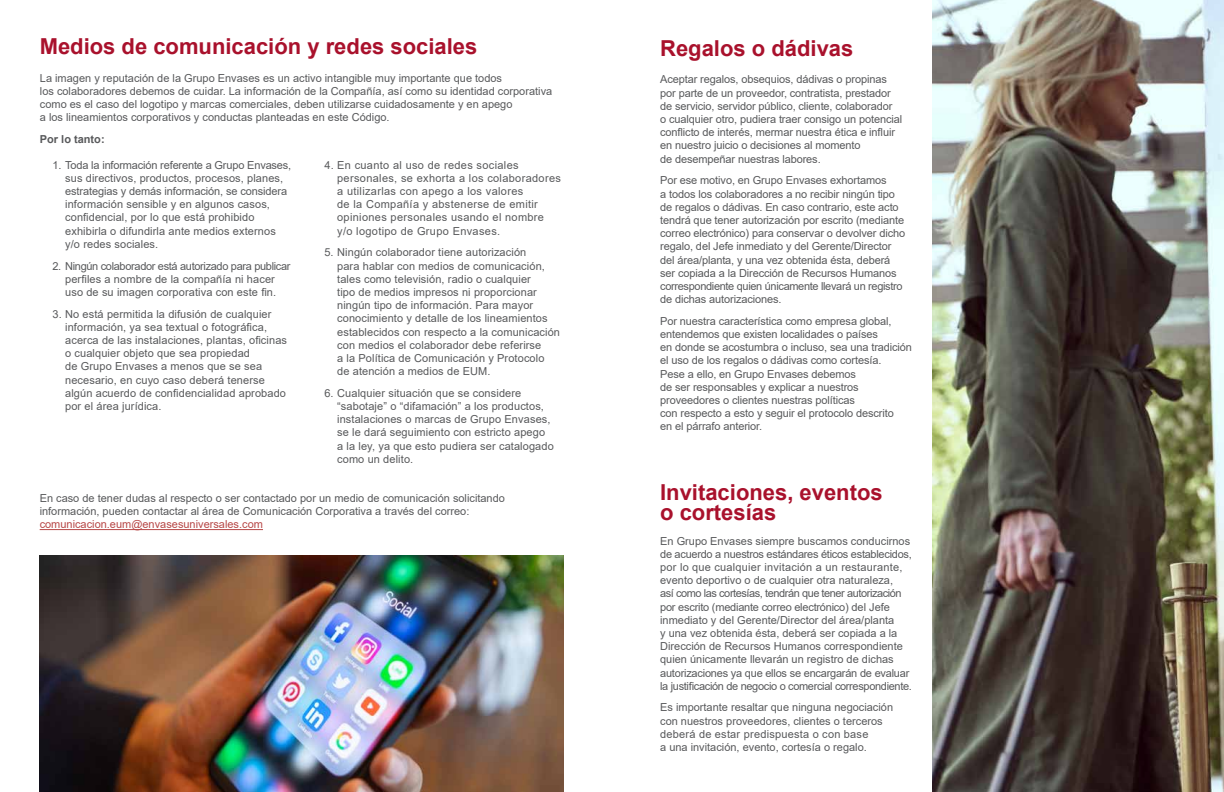
<style>
.page{position:relative;width:1224px;height:792px;background:#fff}
.page>*{position:absolute;margin:0;border:0;box-sizing:border-box;transform-origin:0 0}
.t1{font:700 22px/20.4px "Arial";color:#a9112c}
.t2{font:11px/13.2px "Arial";color:#58595b}
.t3{font:11px/13.2px "Arial";letter-spacing:.03em;color:#58595b}
.t4{font:11px "Arial";color:#b74746}
.t5{font:700 11px "Arial";color:#58595b}
</style>
<div class="page">
<img style="left:932px;top:0;width:292px;height:792px">
<img style="left:40px;top:555px;width:524px;height:237px">
<hr style="left:40px;top:529px;width:223px;height:1px;background:#b74746">
<h1 class="t1" style="left:40px;top:36px;width:439px">Medios de comunicación y redes sociales</h1>
<p class="t2" style="left:40px;top:71px;width:514px">La imagen y reputación de la Grupo Envases es un activo intangible muy importante que todos<br>los colaboradores debemos de cuidar. La información de la Compañía, así como su identidad corporativa como es el caso del logotipo y marcas comerciales, deben utilizarse cuidadosamente y en apego<br>a los lineamientos corporativos y conductas planteadas en este Código.</p>
<p class="t5" style="left:40px;top:131px;width:66px">Por lo tanto:</p>
<p class="t2" style="left:65px;top:158px;width:228px;text-indent:-13px">1. Toda la información referente a Grupo Envases, sus directivos, productos, procesos, planes, estrategias y demás información, se considera información sensible y en algunos casos, confidencial, por lo que está prohibido exhibirla o difundirla ante medios externos y/o redes sociales.</p>
<p class="t2" style="left:52px;top:259px;width:240px;text-align:center">2. Ningún colaborador está autorizado para publicar perfiles a nombre de la compañía ni hacer<br>uso de su imagen corporativa con este fin.</p>
<p class="t2" style="left:65px;top:307px;width:223px;text-indent:-13px">3. No está permitida la difusión de cualquier información, ya sea textual o fotográfica, acerca de las instalaciones, plantas, oficinas o cualquier objeto que sea propiedad<br>de Grupo Envases a menos que se sea necesario, en cuyo caso deberá tenerse algún acuerdo de confidencialidad aprobado por el área jurídica.</p>
<p class="t3" style="left:337px;top:158px;width:225px;text-indent:-13px">4. En cuanto al uso de redes sociales personales, se exhorta a los colaboradores a utilizarlas con apego a los valores<br>de la Compañía y abstenerse de emitir opiniones personales usando el nombre y/o logotipo de Grupo Envases.</p>
<p class="t2" style="left:337px;top:246px;width:224px;text-indent:-13px">5. Ningún colaborador tiene autorización<br>para hablar con medios de comunicación, tales como televisión, radio o cualquier<br>tipo de medios impresos ni proporcionar ningún tipo de información. Para mayor conocimiento y detalle de los lineamientos establecidos con respecto a la comunicación con medios el colaborador debe referirse<br>a la Política de Comunicación y Protocolo<br>de atención a medios de EUM.</p>
<p class="t2" style="left:337px;top:386px;width:218px;text-indent:-13px">6. Cualquier situación que se considere “sabotaje” o “difamación” a los productos, instalaciones o marcas de Grupo Envases, se le dará seguimiento con estricto apego a la ley, ya que esto pudiera ser catalogado como un delito.</p>
<p class="t2" style="left:40px;top:491px;width:467px">En caso de tener dudas al respecto o ser contactado por un medio de comunicación solicitando información, pueden contactar al área de Comunicación Corporativa a través del correo:</p>
<p class="t4" style="left:40px;top:517px;width:225px">comunicacion.eum@envasesuniversales.com</p>
<h1 class="t1" style="left:660px;top:38px;width:195px">Regalos o dádivas</h1>
<p class="t2" style="left:660px;top:73px;width:244px">Aceptar regalos, obsequios, dádivas o propinas por parte de un proveedor, contratista, prestador de servicio, servidor público, cliente, colaborador<br>o cualquier otro, pudiera traer consigo un potencial conflicto de interés, mermar nuestra ética e influir en nuestro juicio o decisiones al momento<br>de desempeñar nuestras labores.</p>
<p class="t2" style="left:660px;top:174px;width:247px">Por ese motivo, en Grupo Envases exhortamos<br>a todos los colaboradores a no recibir ningún tipo de regalos o dádivas. En caso contrario, este acto tendrá que tener autorización por escrito (mediante correo electrónico) para conservar o devolver dicho regalo, del Jefe inmediato y del Gerente/Director del área/planta, y una vez obtenida ésta, deberá ser copiada a la Dirección de Recursos Humanos correspondiente quien únicamente llevará un registro de dichas autorizaciones.</p>
<p class="t2" style="left:660px;top:314px;width:253px">Por nuestra característica como empresa global, entendemos que existen localidades o países<br>en donde se acostumbra o incluso, sea una tradición el uso de los regalos o dádivas como cortesía.<br>Pese a ello, en Grupo Envases debemos<br>de ser responsables y explicar a nuestros proveedores o clientes nuestras políticas<br>con respecto a esto y seguir el protocolo descrito<br>en el párrafo anterior.</p>
<h1 class="t1" style="left:660px;top:482px;width:224px">Invitaciones, eventos o cortesías</h1>
<p class="t2" style="left:660px;top:534px;width:253px">En Grupo Envases siempre buscamos conducirnos de acuerdo a nuestros estándares éticos establecidos, por lo que cualquier invitación a un restaurante, evento deportivo o de cualquier otra naturaleza,<br>así como las cortesías, tendrán que tener autorización por escrito (mediante correo electrónico) del Jefe inmediato y del Gerente/Director del área/planta<br>y una vez obtenida ésta, deberá ser copiada a la Dirección de Recursos Humanos correspondiente quien únicamente llevarán un registro de dichas autorizaciones ya que ellos se encargarán de evaluar la justificación de negocio o comercial correspondiente.</p>
<p class="t2" style="left:660px;top:701px;width:234px">Es importante resaltar que ninguna negociación con nuestros proveedores, clientes o terceros deberá de estar predispuesta o con base<br>a una invitación, evento, cortesía o regalo.</p>
</div>
